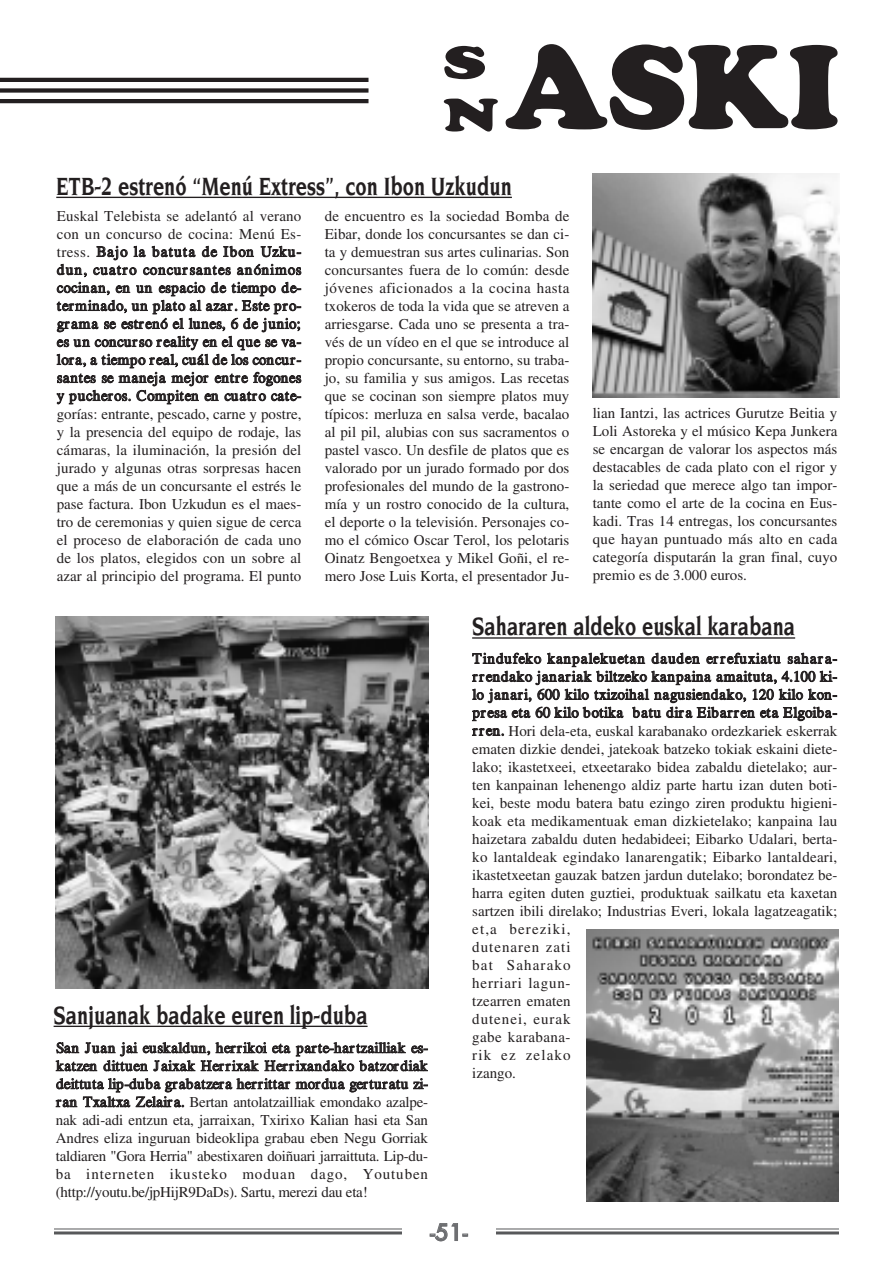
<style>
.page{position:relative;width:893px;height:1263px;background:#fff}
.page>*{position:absolute;margin:0;border:0;box-sizing:border-box;transform-origin:0 0}
.t1{font:900 123px "Cooper";color:#231f20}
.t2{font:900 48px/52.5px "Cooper";color:#231f20;scale:1.4 1}
.t3{font:700 27px "Novarese";color:#231f20;scale:.75 1}
.t4{font:500 22.5px "Futura";color:#6c6d70}
.t5{font:15px/18px "Times";color:#231f20;text-align:justify}
</style>
<div class="page">
<hr style="left:0;top:78px;width:368px;height:4px;background:#231f20">
<div style="left:0;top:88px;width:368px;height:5px;background:#231f20"></div>
<hr style="left:0;top:99px;width:368px;height:4px;background:#231f20">
<hr style="left:54px;top:1228px;width:785px;height:1px;background:#57585a">
<hr style="left:54px;top:1231px;width:785px;height:3px;background:#57585a">
<div style="left:402px;top:1212px;width:93px;height:45px;background:#fff"></div>
<img style="left:586px;top:929px;width:252px;height:272px">
<img style="left:55px;top:616px;width:374px;height:372px">
<hr style="left:56px;top:197px;width:456px;height:1px;background:#231f20">
<img style="left:593px;top:173px;width:246px;height:224px">
<hr style="left:54px;top:1026px;width:314px;height:1px;background:#231f20">
<hr style="left:472px;top:637px;width:323px;height:2px;background:#231f20">
<h2 class="t2" style="left:443px;top:36px;width:41px">S<br>N</h2>
<h1 class="t1" style="left:506px;top:14px;width:335px">ASKI</h1>
<h3 class="t3" style="left:56px;top:175px;width:609px">ETB-2 estrenó “Menú Extress”, con Ibon Uzkudun</h3>
<p class="t5" style="left:57px;top:208px;width:246px">Euskal Telebista se adelantó al verano con un concurso de cocina: Menú Es&shy;tress. Bajo la batuta de Ibon Uzku&shy;dun, cuatro concursantes anónimos cocinan, en un espacio de tiempo de&shy;terminado, un plato al azar. Este pro&shy;grama se estrenó el lunes, 6 de junio; es un concurso reality en el que se va&shy;lora, a tiempo real, cuál de los concur&shy;santes se maneja mejor entre fogones y pucheros. Compiten en cuatro cate&shy;gorías: entrante, pescado, carne y postre, y la presencia del equipo de rodaje, las cámaras, la iluminación, la presión del jurado y algunas otras sorpresas hacen que a más de un concursante el estrés le pase factura. Ibon Uzkudun es el maes&shy;tro de ceremonias y quien sigue de cerca el proceso de elaboración de cada uno de los platos, elegidos con un sobre al azar al principio del programa. El punto</p>
<p class="t5" style="left:325px;top:208px;width:246px">de encuentro es la sociedad Bomba de Eibar, donde los concursantes se dan ci&shy;ta y demuestran sus artes culinarias. Son concursantes fuera de lo común: desde jóvenes aficionados a la cocina hasta txokeros de toda la vida que se atreven a arriesgarse. Cada uno se presenta a tra&shy;vés de un vídeo en el que se introduce al propio concursante, su entorno, su traba&shy;jo, su familia y sus amigos. Las recetas que se cocinan son siempre platos muy típicos: merluza en salsa verde, bacalao al pil pil, alubias con sus sacramentos o pastel vasco. Un desfile de platos que es valorado por un jurado formado por dos profesionales del mundo de la gastrono&shy;mía y un rostro conocido de la cultura, el deporte o la televisión. Personajes co&shy;mo el cómico Oscar Terol, los pelotaris Oinatz Bengoetxea y Mikel Goñi, el re&shy;mero Jose Luis Korta, el presentador Ju-</p>
<p class="t5" style="left:593px;top:405px;width:246px">lian Iantzi, las actrices Gurutze Beitia y Loli Astoreka y el músico Kepa Junkera se encargan de valorar los aspectos más destacables de cada plato con el rigor y la seriedad que merece algo tan impor&shy;tante como el arte de la cocina en Eus&shy;kadi. Tras 14 entregas, los concursantes que hayan puntuado más alto en cada categoría disputarán la gran final, cuyo premio es de 3.000 euros.</p>
<h3 class="t3" style="left:54px;top:1004px;width:420px">Sanjuanak badake euren lip-duba</h3>
<p class="t5" style="left:56px;top:1040px;width:374px">San Juan jai euskaldun, herrikoi eta parte-hartzailliak es&shy;katzen dittuen Jaixak Herrixak Herrixandako batzordiak deittuta lip-duba grabatzera herrittar mordua gerturatu zi&shy;ran Txaltxa Zelair a. Bertan antolatzailliak emondako azalpe&shy;nak adi-adi entzun eta, jarraixan, Txirixo Kalian hasi eta San Andres eliza inguruan bideoklipa grabau eben Negu Gorriak taldiaren "Gora Herria" abestixaren doiñuari jarraittuta. Lip-du&shy;ba interneten ikusteko moduan dago, Youtuben (http://youtu.be/jpHijR9DaDs). Sartu, merezi dau eta!</p>
<h3 class="t3" style="left:472px;top:615px;width:432px">Sahararen aldeko euskal karabana</h3>
<p class="t5" style="left:472px;top:651px;width:367px;text-align:left">Tindufeko kanpalekuetan dauden errefuxiatu sahara&shy;rrendako janariak biltzeko kanpaina amaituta, 4.100 ki&shy;lo janari, 600 kilo txizoihal nagusiendako, 120 kilo kon&shy;presa eta 60 kilo botika batu dira Eibarren eta Elgoiba&shy;rr en. Hori dela-eta, euskal karabanako ordezkariek eskerrak ematen dizkie dendei, jatekoak batzeko tokiak eskaini diete&shy;lako; ikastetxeei, etxeetarako bidea zabaldu dietelako; aur&shy;ten kanpainan lehenengo aldiz parte hartu izan duten boti&shy;kei, beste modu batera batu ezingo ziren produktu higieni&shy;koak eta medikamentuak eman dizkietelako; kanpaina lau haizetara zabaldu duten hedabideei; Eibarko Udalari, berta&shy;ko lantaldeak egindako lanarengatik; Eibarko lantaldeari, ikastetxeetan gauzak batzen jardun dutelako; borondatez be&shy;harra egiten duten guztiei, produktuak sailkatu eta kaxetan sartzen ibili direlako; Industrias Everi, lokala lagatzeagatik; et,a bereziki,<br>dutenaren zati<br>bat Saharako<br>herriari lagun-<br>tzearren ematen<br>dutenei, eurak<br>gabe karabana-<br>rik ez zelako<br>izango.</p>
<h3 class="t4" style="left:430px;top:1219px;width:39px">-51-</h3>
</div>
